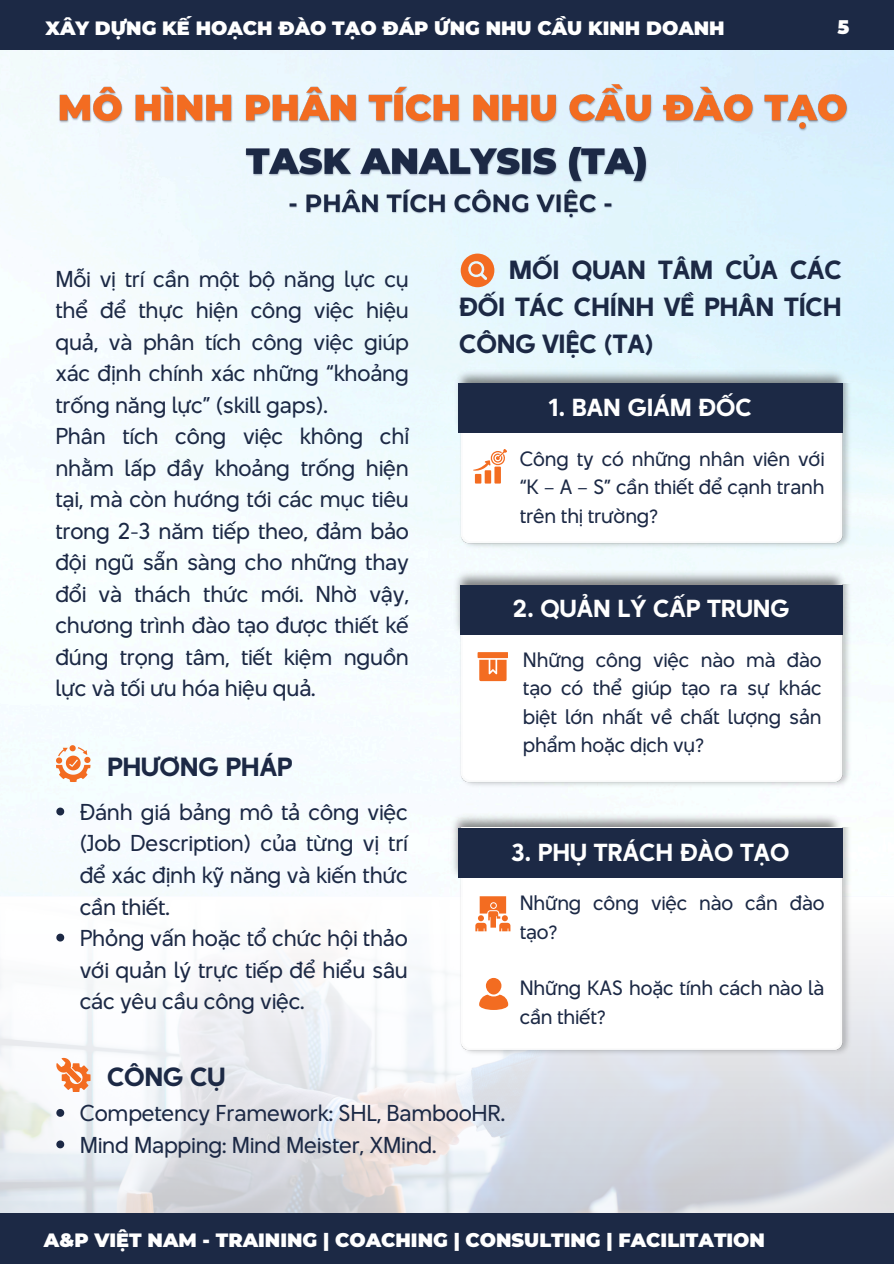
<style>
.page{position:relative;width:894px;height:1264px;background:#fff}
.page>*{position:absolute;margin:0;border:0;box-sizing:border-box;transform-origin:0 0}
.t1{font:700 24px/37.2px "BT Beau Sans Extra";letter-spacing:-.01em;color:#1c2945;text-align:justify}
.t2{font:700 22.5px "BT Beau Sans Extra";color:#fff}
.t3{font:21px/31.5px "BT Beau Sans Regular";letter-spacing:-.01em;color:#1c2945;text-align:justify}
.t4{font:900 19.2px "Montserrat";color:#fff}
.t5{font:18.9px/28.3px "BT Beau Sans Regular";letter-spacing:-.01em;color:#1c2945}
</style>
<div class="page">
<svg style="left:0;top:896px;width:893px;height:317px"></svg>
<div style="left:0;top:1213px;width:893px;height:50px;background:#1c2945"></div>
<div style="left:0;top:0;width:893px;height:50px;background:#1c2945"></div>
<img style="left:448px;top:584px;width:414px;height:219px">
<svg style="left:477px;top:652px;width:31px;height:29px"></svg>
<img style="left:452px;top:569px;width:396px;height:70px">
<div style="left:460px;top:584px;width:381px;height:50px;background:#1c2945"></div>
<img style="left:448px;top:383px;width:414px;height:181px">
<div style="left:458px;top:383px;width:384px;height:50px;background:#1c2945"></div>
<svg style="left:473px;top:449px;width:34px;height:34px"></svg>
<img style="left:448px;top:827px;width:414px;height:243px">
<div style="left:458px;top:827px;width:384px;height:50px;background:#1c2945"></div>
<svg style="left:56px;top:745px;width:34px;height:37px"></svg>
<svg style="left:56px;top:1057px;width:34px;height:34px"></svg>
<svg style="left:460px;top:253px;width:34px;height:34px"></svg>
<svg style="left:475px;top:896px;width:35px;height:35px"></svg>
<div style="left:485px;top:977px;width:16px;height:17px;background:#f36c21;border-radius:50%"></div>
<svg style="left:479px;top:994px;width:29px;height:15px"></svg>
<svg style="left:56px;top:807px;width:8px;height:8px"></svg>
<svg style="left:56px;top:933px;width:8px;height:8px"></svg>
<svg style="left:56px;top:1108px;width:8px;height:8px"></svg>
<svg style="left:56px;top:1140px;width:8px;height:8px"></svg>
<img style="left:57px;top:83px;width:793px;height:51px">
<img style="left:242px;top:139px;width:408px;height:48px">
<img style="left:286px;top:186px;width:329px;height:35px">
<p class="t4" style="left:45px;top:16px;width:680px">XÂY DỰNG KẾ HOẠCH ĐÀO TẠO ĐÁP ỨNG NHU CẦU KINH DOANH</p>
<h2 class="t4" style="left:837px;top:16px;width:13px">5</h2>
<p class="t3" style="left:55px;top:263px;width:355px">Mỗi vị trí cần một bộ năng lực cụ thể để thực hiện công việc hiệu quả, và phân tích công việc giúp xác định chính xác những “khoảng trống năng lực” (skill gaps).</p>
<p class="t3" style="left:55px;top:420px;width:355px">Phân tích công việc không chỉ nhằm lấp đầy khoảng trống hiện tại, mà còn hướng tới các mục tiêu trong 2-3 năm tiếp theo, đảm bảo đội ngũ sẵn sàng cho những thay đổi và thách thức mới. Nhờ vậy, chương trình đào tạo được thiết kế đúng trọng tâm, tiết kiệm nguồn lực và tối ưu hóa hiệu quả.</p>
<p class="t1" style="left:107px;top:748px;width:187px">PHƯƠNG PHÁP</p>
<p class="t3" style="left:80px;top:796px;width:329px">Đánh giá bảng mô tả công việc (Job Description) của từng vị trí để xác định kỹ năng và kiến thức cần thiết.</p>
<p class="t3" style="left:80px;top:922px;width:329px">Phỏng vấn hoặc tổ chức hội thảo với quản lý trực tiếp để hiểu sâu các yêu cầu công việc.</p>
<p class="t1" style="left:107px;top:1058px;width:120px">CÔNG CỤ</p>
<p class="t1" style="left:459px;top:251px;width:384px;text-indent:50px">MỐI QUAN TÂM CỦA CÁC ĐỐI TÁC CHÍNH VỀ PHÂN TÍCH CÔNG VIỆC (TA)</p>
<p class="t2" style="left:548px;top:391px;width:204px">1. BAN GIÁM ĐỐC</p>
<h2 class="t5" style="left:519px;top:444px;width:306px;text-align:justify">Công ty có những nhân viên với “K – A – S” cần thiết để cạnh tranh trên thị trường?</h2>
<h3 class="t2" style="left:512px;top:592px;width:278px">2. QUẢN LÝ CẤP TRUNG</h3>
<p class="t5" style="left:523px;top:645px;width:300px;text-align:justify">Những công việc nào mà đào tạo có thể giúp tạo ra sự khác biệt lớn nhất về chất lượng sản phẩm hoặc dịch vụ?</p>
<p class="t2" style="left:511px;top:835px;width:280px">3. PHỤ TRÁCH ĐÀO TẠO</p>
<p class="t5" style="left:519px;top:888px;width:306px">Những công việc nào cần đào tạo?</p>
<p class="t5" style="left:519px;top:973px;width:306px">Những KAS hoặc tính cách nào là cần thiết?</p>
<p class="t3" style="left:80px;top:1097px;width:427px">Competency Framework: SHL, BambooHR.</p>
<p class="t3" style="left:80px;top:1128px;width:358px">Mind Mapping: Mind Meister, XMind.</p>
<p class="t4" style="left:44px;top:1228px;width:722px">A&amp;P VIỆT NAM - TRAINING | COACHING | CONSULTING | FACILITATION</p>
</div>
